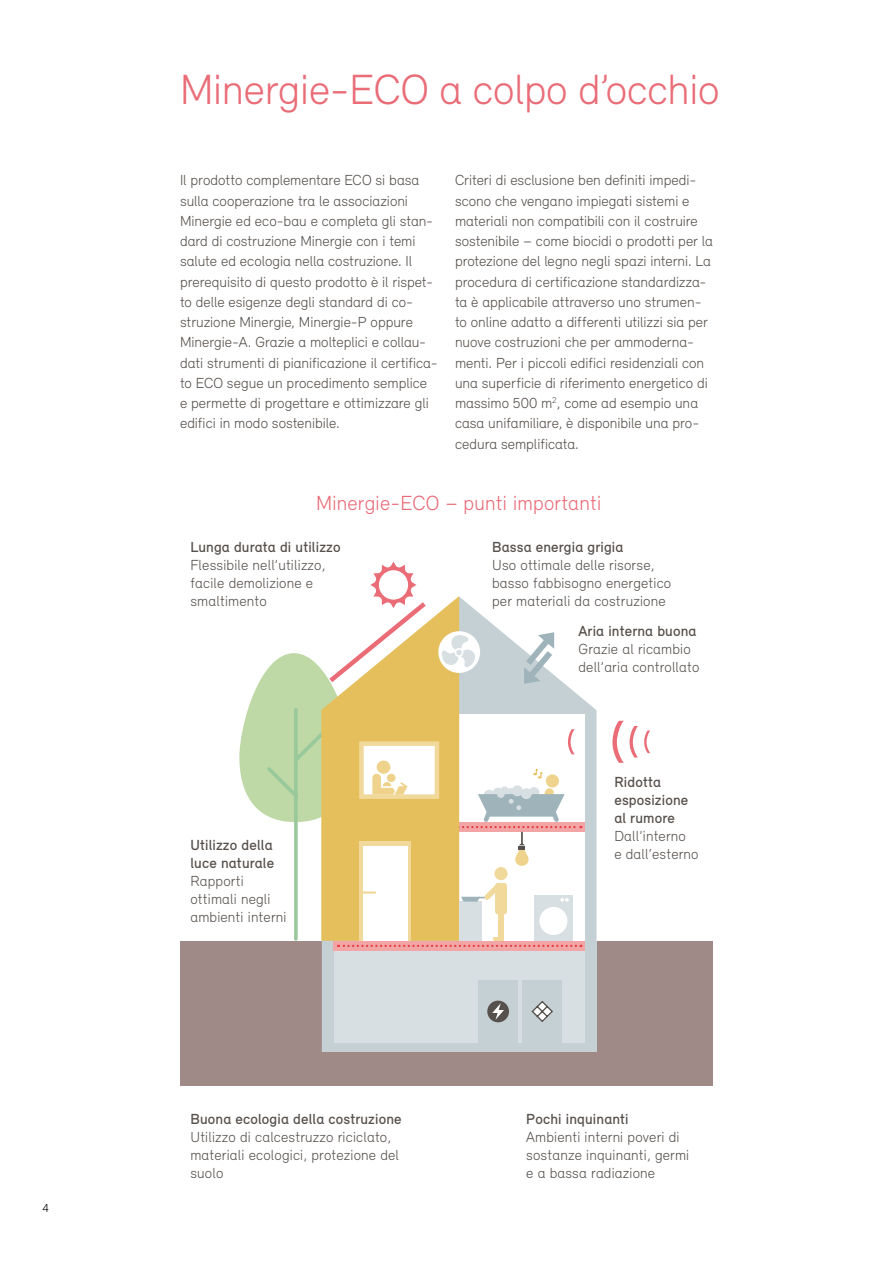
<style>
.page{position:relative;width:893px;height:1263px;background:#fff}
.page>*{position:absolute;margin:0;border:0;box-sizing:border-box;transform-origin:0 0}
.t1{font:300 43.5px "Relevant";letter-spacing:-.005em;color:#e96c77}
.t2{font:300 21px "Relevant";letter-spacing:.01em;color:#e96a77}
.t3{font:300 15px/20.2px "Relevant";color:#57514d}
.t4{font:500 15px/18px "Relevant";letter-spacing:.01em;color:#57514d}
.t5{font:300 12px "Relevant";color:#000}
</style>
<div class="page">
<div style="left:180px;top:941px;width:533px;height:144px;background:#9f8a87"></div>
<div style="left:322px;top:697px;width:274px;height:355px;background:#c5d0d4"></div>
<div style="left:334px;top:941px;width:251px;height:101px;background:#d8dfe2"></div>
<div style="left:459px;top:714px;width:126px;height:227px;background:#fff"></div>
<div style="left:522px;top:980px;width:40px;height:62px;background:#c5d0d4"></div>
<svg style="left:531px;top:1000px;width:22px;height:23px"></svg>
<div style="left:479px;top:980px;width:39px;height:62px;background:#c5d0d4"></div>
<svg style="left:487px;top:1000px;width:22px;height:22px"></svg>
<svg style="left:492px;top:1003px;width:12px;height:17px"></svg>
<div style="left:334px;top:941px;width:251px;height:9px;background:#f3a5a5"></div>
<svg style="left:612px;top:721px;width:26px;height:42px"></svg>
<svg style="left:644px;top:730px;width:6px;height:23px"></svg>
<svg style="left:239px;top:562px;width:342px;height:385px"></svg>
<p class="t5" style="left:43px;top:1201px;width:8px">4</p>
<h1 class="t1" style="left:180px;top:64px;width:541px">Minergie-ECO a colpo d’occhio</h1>
<p class="t3" style="left:180px;top:170px;width:259px">Il prodotto complementare ECO si basa sulla cooperazione tra le associazioni Minergie ed eco-bau e completa gli stan&shy;dard di costruzione Minergie con i temi salute ed ecologia nella costruzione. Il prerequisito di questo prodotto è il rispet&shy;to delle esigenze degli standard di co&shy;struzione Minergie, Minergie-P oppure Minergie-A. Grazie a molteplici e collau&shy;dati strumenti di pianificazione il certifica&shy;to ECO segue un procedimento semplice e permette di progettare e ottimizzare gli edifici in modo sostenibile.</p>
<p class="t3" style="left:455px;top:170px;width:259px">Criteri di esclusione ben definiti impedi&shy;scono che vengano impiegati sistemi e materiali non compatibili con il costruire sostenibile – come biocidi o prodotti per la protezione del legno negli spazi interni. La procedura di certificazione standardizza&shy;ta è applicabile attraverso uno strumen&shy;to online adatto a differenti utilizzi sia per nuove costruzioni che per ammoderna&shy;menti. Per i piccoli edifici residenziali con una superficie di riferimento energetico di massimo 500 m<sup>2</sup>, come ad esempio una casa unifamiliare, è disponibile una pro&shy;cedura semplificata.</p>
<h2 class="t2" style="left:316px;top:490px;width:287px">Minergie-ECO – punti importanti</h2>
<p class="t4" style="left:190px;top:538px;width:152px">Lunga durata di utilizzo</p>
<p class="t3" style="left:190px;top:556px;width:137px;line-height:18px">Flessibile nell’utilizzo, facile demolizione e smaltimento</p>
<p class="t4" style="left:190px;top:836px;width:85px">Utilizzo della luce naturale</p>
<p class="t3" style="left:190px;top:872px;width:98px;line-height:18px">Rapporti ottimali negli ambienti interni</p>
<p class="t4" style="left:190px;top:1110px;width:213px">Buona ecologia della costruzione</p>
<p class="t3" style="left:190px;top:1128px;width:210px;line-height:18px">Utilizzo di calcestruzzo riciclato, materiali ecologici, protezione del suolo</p>
<p class="t4" style="left:492px;top:538px;width:133px">Bassa energia grigia</p>
<p class="t3" style="left:492px;top:556px;width:181px;line-height:18px">Uso ottimale delle risorse, basso fabbisogno energetico per materiali da costruzione</p>
<p class="t4" style="left:578px;top:621px;width:119px">Aria interna buona</p>
<p class="t3" style="left:578px;top:639px;width:123px;line-height:18px">Grazie al ricambio dell’aria controllato</p>
<p class="t4" style="left:614px;top:773px;width:75px">Ridotta esposizione al rumore</p>
<p class="t3" style="left:614px;top:827px;width:86px;line-height:18px">Dall’interno<br>e dall‘esterno</p>
<p class="t4" style="left:526px;top:1110px;width:104px">Pochi inquinanti</p>
<p class="t3" style="left:526px;top:1128px;width:164px;line-height:18px">Ambienti interni poveri di sostanze inquinanti, germi e a bassa radiazione</p>
</div>
